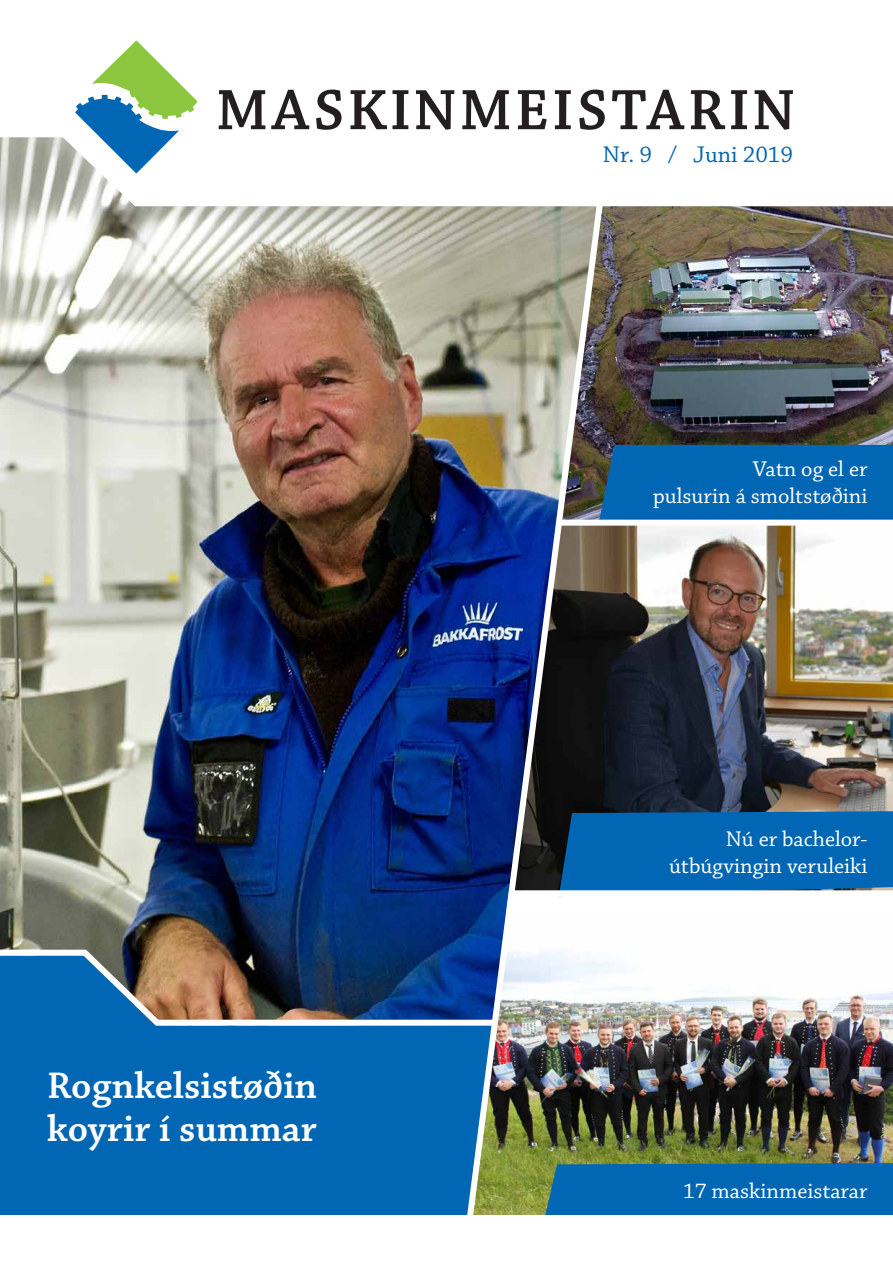
<style>
.page{position:relative;width:893px;height:1263px;background:#fff}
.page>*{position:absolute;margin:0;border:0;box-sizing:border-box;transform-origin:0 0}
.t1{font:600 60px "Chaparral Pro";letter-spacing:.055em;color:#231f20}
.t2{font:600 39px/43.5px "Chaparral Pro";color:#fff}
.t3{font:24px "Chaparral Pro";color:#0166b3}
.t4{font:22.5px/27px "Chaparral Pro";color:#fff;text-align:right}
</style>
<div class="page">
<div style="left:0;top:956px;width:893px;height:307px;background:#0166b3"></div>
<img style="left:0;top:207px;width:455px;height:819px">
<img style="left:640px;top:207px;width:253px;height:238px">
<img style="left:640px;top:526px;width:253px;height:285px">
<img style="left:640px;top:956px;width:253px;height:207px">
<img style="left:455px;top:207px;width:185px;height:1008px">
<div style="left:559px;top:811px;width:334px;height:79px;background:#0166b3"></div>
<svg style="left:544px;top:1163px;width:349px;height:52px"></svg>
<div style="left:513px;top:890px;width:380px;height:6px;background:#fff"></div>
<div style="left:599px;top:445px;width:294px;height:75px;background:#0166b3"></div>
<div style="left:558px;top:520px;width:335px;height:6px;background:#fff"></div>
<svg style="left:0;top:137px;width:893px;height:70px"></svg>
<svg style="left:30px;top:137px;width:212px;height:80px"></svg>
<svg style="left:37px;top:137px;width:198px;height:73px"></svg>
<svg style="left:72px;top:40px;width:129px;height:137px"></svg>
<div style="left:0;top:1215px;width:893px;height:48px;background:#fff"></div>
<h1 class="t1" style="left:216px;top:76px;width:581px">MASKINMEISTARIN</h1>
<p class="t3" style="left:603px;top:141px;width:192px">Nr. 9 / Juni 2019</p>
<p class="t4" style="left:653px;top:456px;width:216px">Vatn og el er<br>pulsurin á smoltstøðini</p>
<h2 class="t2" style="left:47px;top:1065px;width:272px">Rognkelsistøðin koyrir í summar</h2>
<p class="t4" style="left:669px;top:826px;width:200px">Nú er bachelor&shy;útbúgvingin veruleiki</p>
<p class="t4" style="left:683px;top:1178px;width:186px">17 maskinmeistarar</p>
</div>
